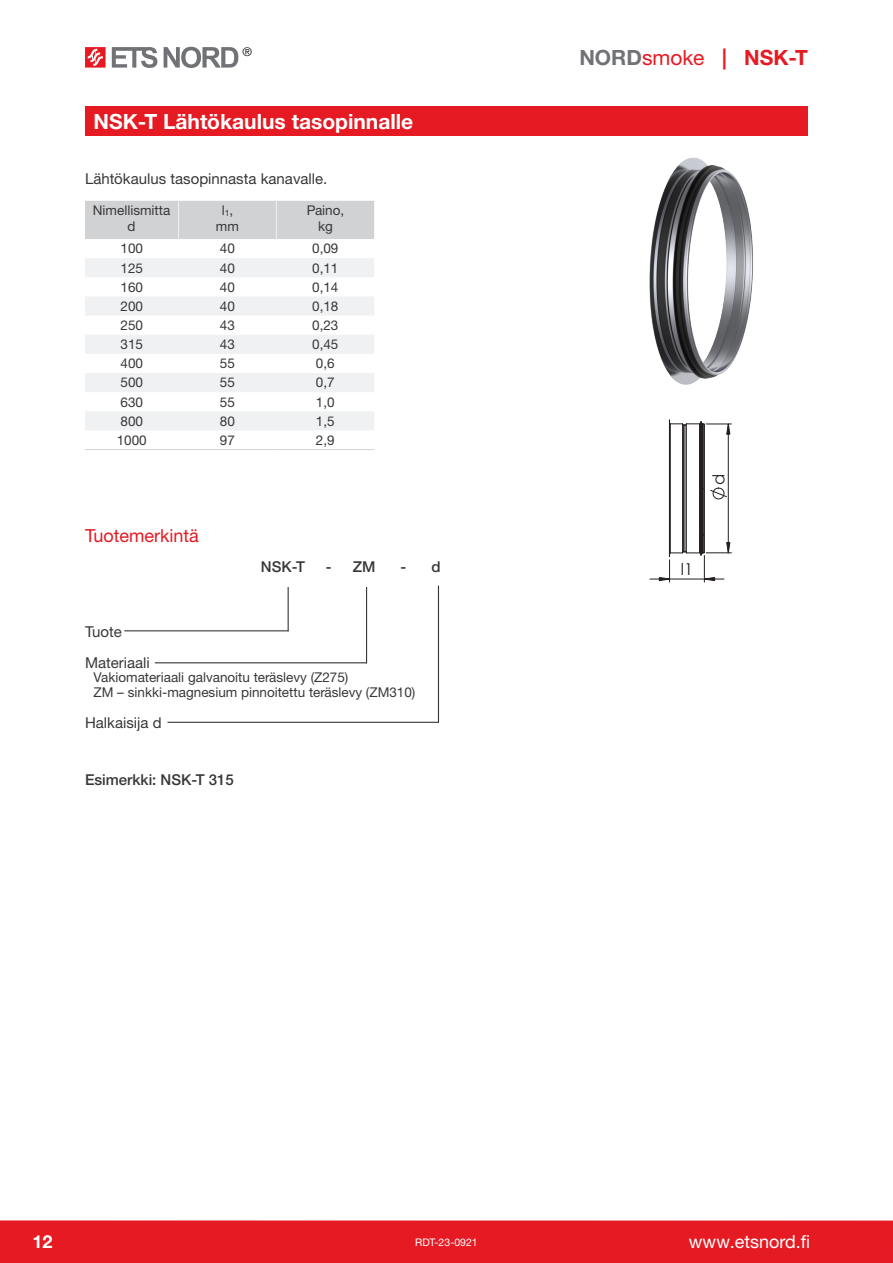
<style>
.page{position:relative;width:893px;height:1263px;background:#fff}
.page>*{position:absolute;margin:0;border:0;box-sizing:border-box;transform-origin:0 0}
.Tootenimi{font:700 21px "Helvetica Neue LTW1 G";color:#fff}
.t1{font:700 21px "Helvetica Neue LTW1 G";color:#e51a23}
.t2{font:18px "Helvetica Neue LTW1 G";color:#fff}
.Pealkiri{font:18px "Helvetica Neue LTW1 G";color:#e51a23}
.t3{font:16.35px "Century Gothic";color:#231f20}
.Tekst_1{font:15px "Helvetica Neue LTW1 G";color:#383839}
.Markeering_tähis{font:15px "Helvetica Neue LTW1 G";color:#383839}
.Näidis{font:500 15px "Helvetica Neue LTW1 G";color:#383839}
.Markeering_tähis-2{font:500 15px "Helvetica Neue LTW1 G";color:#383839}
.tabeltekst{font:13.5px "Helvetica Neue LTW1 G";color:#383839}
.markeering_kiri{font:13.5px "Helvetica Neue LTW1 G";color:#383839}
.Tabeli_päis{font:13.5px "Helvetica Neue LTW1 G";color:#383839}
.t4{font:12px "Helvetica Neue LTW1 G";color:#231f20}
.t5{font:10.5px "Helvetica Neue LTW1 G";color:#fff}
.s1{color:#717275}
.s2{font-weight:400}
</style>
<div class="page">
<div style="left:0;top:1220px;width:893px;height:43px;background:#e51a23"></div>
<svg style="left:112px;top:47px;width:45px;height:21px"></svg>
<svg style="left:164px;top:47px;width:74px;height:21px"></svg>
<svg style="left:85px;top:47px;width:21px;height:21px"></svg>
<div style="left:85px;top:201px;width:289px;height:38px;background:#d1d2d4"></div>
<svg style="left:85px;top:258px;width:289px;height:172px;fill:#f0f1f2"></svg>
<hr style="left:85px;top:449px;width:94px;height:1px;background:#d1d2d4">
<hr style="left:179px;top:449px;width:97px;height:1px;background:#d1d2d4">
<hr style="left:276px;top:449px;width:98px;height:1px;background:#d1d2d4">
<hr style="left:178px;top:201px;width:1px;height:38px;background:#f0f1f2">
<hr style="left:276px;top:201px;width:1px;height:38px;background:#f0f1f2">
<div style="left:85px;top:106px;width:723px;height:30px;background:#e51a23"></div>
<img style="left:649px;top:157px;width:104px;height:228px">
<svg style="left:650px;top:420px;width:81px;height:162px"></svg>
<hr style="left:124px;top:630px;width:165px;height:1px;background:#383839">
<hr style="left:288px;top:587px;width:1px;height:44px;background:#383839">
<hr style="left:155px;top:662px;width:212px;height:1px;background:#383839">
<hr style="left:366px;top:587px;width:1px;height:76px;background:#383839">
<hr style="left:168px;top:722px;width:271px;height:1px;background:#383839">
<hr style="left:438px;top:585px;width:1px;height:138px;background:#383839">
<p class="t4" style="left:242px;top:44px;width:11px">®</p>
<p class="t1" style="left:579px;top:44px;width:230px"><span class="s1">NORD</span><span class="s2">smoke</span> | NSK-T</p>
<p class="Tootenimi" style="left:94px;top:108px;width:321px">NSK-T Lähtökaulus tasopinnalle</p>
<p class="Tekst_1" style="left:85px;top:169px;width:244px">Lähtökaulus tasopinnasta kanavalle.</p>
<p class="Tabeli_päis" style="left:93px;top:201px;width:79px">Nimellismitta</p>
<p class="Tabeli_päis" style="left:128px;top:218px;width:10px">d</p>
<p class="Tabeli_päis" style="left:222px;top:201px;width:13px">l<sub>1</sub>,</p>
<p class="Tabeli_päis" style="left:216px;top:218px;width:25px">mm</p>
<p class="Tabeli_päis" style="left:307px;top:201px;width:39px">Paino,</p>
<p class="Tabeli_päis" style="left:318px;top:218px;width:16px">kg</p>
<p class="tabeltekst" style="left:121px;top:240px;width:24px">100</p>
<p class="tabeltekst" style="left:220px;top:240px;width:17px">40</p>
<p class="tabeltekst" style="left:312px;top:240px;width:28px">0,09</p>
<p class="tabeltekst" style="left:121px;top:259px;width:24px">125</p>
<p class="tabeltekst" style="left:220px;top:259px;width:17px">40</p>
<p class="tabeltekst" style="left:312px;top:259px;width:28px">0,11</p>
<p class="tabeltekst" style="left:121px;top:279px;width:24px">160</p>
<p class="tabeltekst" style="left:220px;top:279px;width:17px">40</p>
<p class="tabeltekst" style="left:312px;top:279px;width:28px">0,14</p>
<p class="tabeltekst" style="left:121px;top:298px;width:24px">200</p>
<p class="tabeltekst" style="left:220px;top:298px;width:17px">40</p>
<p class="tabeltekst" style="left:312px;top:298px;width:28px">0,18</p>
<p class="tabeltekst" style="left:121px;top:317px;width:24px">250</p>
<p class="tabeltekst" style="left:220px;top:317px;width:17px">43</p>
<p class="tabeltekst" style="left:312px;top:317px;width:28px">0,23</p>
<p class="tabeltekst" style="left:121px;top:336px;width:24px">315</p>
<p class="tabeltekst" style="left:220px;top:336px;width:17px">43</p>
<p class="tabeltekst" style="left:312px;top:336px;width:28px">0,45</p>
<p class="tabeltekst" style="left:121px;top:355px;width:24px">400</p>
<p class="tabeltekst" style="left:220px;top:355px;width:17px">55</p>
<p class="tabeltekst" style="left:316px;top:355px;width:20px">0,6</p>
<p class="tabeltekst" style="left:121px;top:374px;width:24px">500</p>
<p class="tabeltekst" style="left:220px;top:374px;width:17px">55</p>
<p class="tabeltekst" style="left:316px;top:374px;width:20px">0,7</p>
<p class="tabeltekst" style="left:121px;top:393px;width:24px">630</p>
<p class="tabeltekst" style="left:220px;top:393px;width:17px">55</p>
<p class="tabeltekst" style="left:316px;top:393px;width:20px">1,0</p>
<p class="tabeltekst" style="left:121px;top:412px;width:24px">800</p>
<p class="tabeltekst" style="left:220px;top:412px;width:17px">80</p>
<p class="tabeltekst" style="left:316px;top:412px;width:20px">1,5</p>
<p class="tabeltekst" style="left:117px;top:431px;width:32px">1000</p>
<p class="tabeltekst" style="left:220px;top:431px;width:17px">97</p>
<p class="tabeltekst" style="left:316px;top:431px;width:20px">2,9</p>
<p class="Pealkiri" style="left:85px;top:524px;width:115px">Tuotemerkintä</p>
<p class="Markeering_tähis-2" style="left:261px;top:558px;width:46px">NSK-T</p>
<p class="Markeering_tähis-2" style="left:326px;top:558px;width:51px">- ZM</p>
<p class="Markeering_tähis-2" style="left:400px;top:558px;width:42px">- d</p>
<p class="t3" style="left:289px;top:566px;width:5px">l</p>
<p class="Markeering_tähis" style="left:85px;top:622px;width:38px">Tuote</p>
<p class="Markeering_tähis" style="left:85px;top:653px;width:66px">Materiaali</p>
<p class="markeering_kiri" style="left:94px;top:669px;width:256px">Vakiomateriaali galvanoitu teräslevy (Z275)</p>
<p class="markeering_kiri" style="left:94px;top:684px;width:323px">ZM – sinkki-magnesium pinnoitettu teräslevy (ZM310)</p>
<p class="Markeering_tähis" style="left:85px;top:713px;width:78px">Halkaisija d</p>
<p class="Näidis" style="left:85px;top:770px;width:150px">Esimerkki: NSK-T 315</p>
<p class="t3" style="left:707px;top:485px;width:13px;rotate:-90deg">d</p>
<p class="t3" style="left:681px;top:558px;width:14px">l1</p>
<h2 class="t2" style="left:33px;top:1230px;width:22px">12</h2>
<p class="t5" style="left:415px;top:1236px;width:64px">RDT-23-0921</p>
<h2 class="t2" style="left:689px;top:1230px;width:123px">www.etsnord.fi</h2>
</div>
